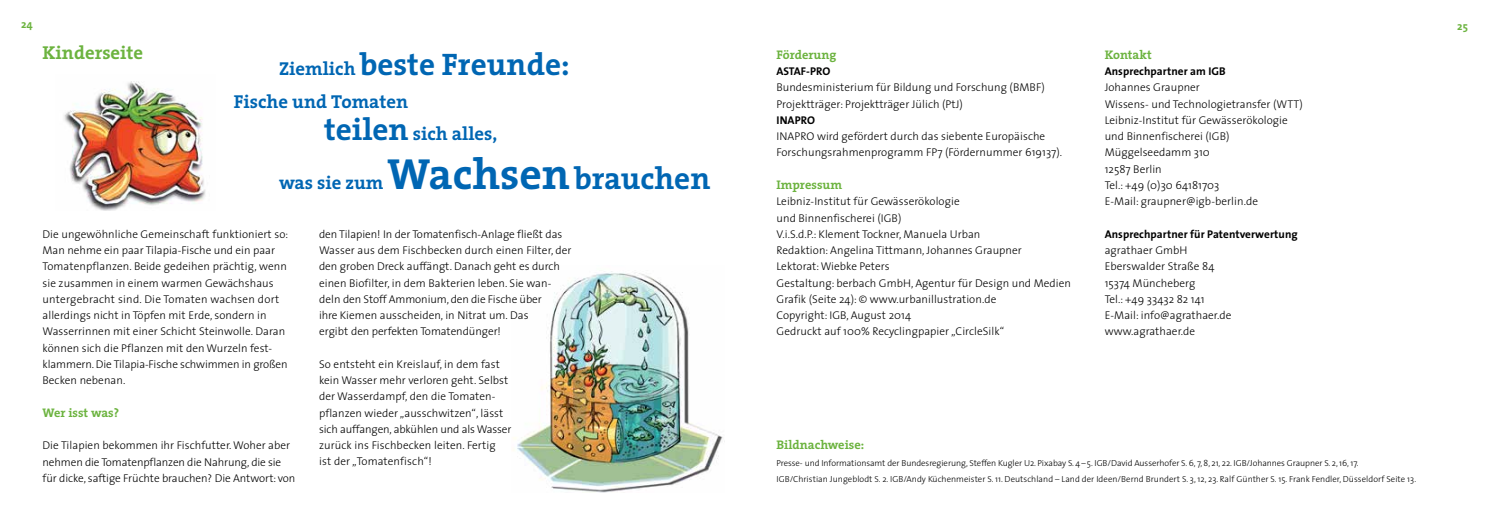
<style>
.page{position:relative;width:1489px;height:525px;background:#fff}
.page>*{position:absolute;margin:0;border:0;box-sizing:border-box;transform-origin:0 0}
.t1{font:700 31.25px "The Serif";color:#0066b3}
.t2{font:700 18.75px/32.5px "The Serif";color:#0066b3}
.t3{font:700 18.75px "The Serif";color:#6cb33f}
.t4{font:700 12.5px "The Serif";color:#6cb33f}
.t5{font:300 11.25px/16.2px "The Sans";letter-spacing:.005em;color:#000}
.t6{font:700 11.25px "The Sans";letter-spacing:.005em;color:#000}
.t7{font:700 11.25px "The Sans";color:#6cb33f}
.t8{font:300 8.75px/16.2px "The Sans";color:#000}
.s1{font-size:18.75px}
.s2{font-size:31.25px}
.s3{font-size:43.75px}
</style>
<div class="page">
<img style="left:64px;top:81px;width:142px;height:129px">
<img style="left:513px;top:271px;width:210px;height:221px">
<p class="t7" style="left:21px;top:14px;width:13px">24</p>
<p class="t7" style="left:1457px;top:16px;width:12px">25</p>
<h2 class="t3" style="left:43px;top:37px;width:102px">Kinderseite</h2>
<h1 class="t1" style="left:279px;top:38px;width:292px"><span class="s1">Ziemlich</span> beste Freunde:</h1>
<h2 class="t2" style="left:324px;top:84px;width:175px;text-indent:-90px">Fische und Tomaten <span class="s2">teilen</span> sich alles,</h2>
<h2 class="t2" style="left:279px;top:166px;width:106px">was sie zum</h2>
<h1 class="t1" style="left:387px;top:152px;width:324px"><span class="s3">Wachsen</span>brauchen</h1>
<p class="t5" style="left:43px;top:225px;width:247px">Die ungewöhnliche Gemeinschaft funktioniert so:<br>Man nehme ein paar Tilapia-Fische und ein paar Tomatenpflanzen. Beide gedeihen prächtig, wenn sie zusammen in einem warmen Gewächshaus untergebracht sind. Die Tomaten wachsen dort allerdings nicht in Töpfen mit Erde, sondern in Wasserrinnen mit einer Schicht Steinwolle. Daran können sich die Pflanzen mit den Wurzeln fest&shy;klammern. Die Tilapia-Fische schwimmen in großen Becken nebenan.</p>
<p class="t4" style="left:43px;top:402px;width:78px">Wer isst was?</p>
<p class="t5" style="left:43px;top:436px;width:254px">Die Tilapien bekommen ihr Fischfutter. Woher aber nehmen die Tomatenpflanzen die Nahrung, die sie für dicke, saftige Früchte brauchen? Die Antwort: von</p>
<p class="t5" style="left:319px;top:225px;width:254px">den Tilapien! In der Tomatenfisch-Anlage fließt das Wasser aus dem Fischbecken durch einen Filter, der den groben Dreck auffängt. Danach geht es durch einen Biofilter, in dem Bakterien leben. Sie wan&shy;deln den Stoff Ammonium, den die Fische über<br>ihre Kiemen ausscheiden, in Nitrat um. Das<br>ergibt den perfekten Tomatendünger!</p>
<p class="t5" style="left:319px;top:355px;width:194px">So entsteht ein Kreislauf, in dem fast kein Wasser mehr verloren geht. Selbst der Wasserdampf, den die Tomaten&shy;pflanzen wieder „ausschwitzen“, lässt sich auffangen, abkühlen und als Wasser zurück ins Fischbecken leiten. Fertig<br>ist der „Tomatenfisch“!</p>
<p class="t4" style="left:776px;top:44px;width:62px">Förderung</p>
<p class="t6" style="left:776px;top:62px;width:55px">ASTAF-PRO</p>
<p class="t5" style="left:776px;top:79px;width:270px">Bundesministerium für Bildung und Forschung (BMBF)<br>Projektträger: Projektträger Jülich (PtJ)</p>
<p class="t6" style="left:776px;top:111px;width:40px">INAPRO</p>
<p class="t5" style="left:776px;top:128px;width:287px">INAPRO wird gefördert durch das siebente Europäische<br>Forschungsrahmenprogramm FP7 (Fördernummer 619137).</p>
<p class="t4" style="left:776px;top:174px;width:67px">Impressum</p>
<p class="t5" style="left:776px;top:193px;width:296px">Leibniz-Institut für Gewässerökologie<br>und Binnenfischerei (IGB)<br>V.i.S.d.P.: Klement Tockner, Manuela Urban<br>Redaktion: Angelina Tittmann, Johannes Graupner<br>Lektorat: Wiebke Peters<br>Gestaltung: berbach GmbH, Agentur für Design und Medien Grafik (Seite 24): © www.urbanillustration.de<br>Copyright: IGB, August 2014<br>Gedruckt auf 100% Recyclingpapier „CircleSilk“</p>
<p class="t4" style="left:1104px;top:44px;width:48px">Kontakt</p>
<p class="t6" style="left:1104px;top:62px;width:123px">Ansprechpartner am IGB</p>
<p class="t5" style="left:1104px;top:79px;width:200px">Johannes Graupner<br>Wissens- und Technologietransfer (WTT)<br>Leibniz-Institut für Gewässerökologie und Binnenfischerei (IGB)<br>Müggelseedamm 310<br>12587 Berlin<br>Tel.: +49 (0)30 64181703<br>E-Mail: graupner@igb-berlin.de</p>
<p class="t6" style="left:1104px;top:224px;width:194px">Ansprechpartner für Patentverwertung</p>
<p class="t5" style="left:1104px;top:241px;width:128px">agrathaer GmbH<br>Eberswalder Straße 84<br>15374 Müncheberg<br>Tel.: +49 33432 82 141<br>E-Mail: info@agrathaer.de www.agrathaer.de</p>
<p class="t4" style="left:776px;top:434px;width:89px">Bildnachweise:</p>
<p class="t8" style="left:776px;top:454px;width:641px">Presse- und Informationsamt der Bundesregierung, Steffen Kugler U2. Pixabay S. 4 – 5. IGB/David Ausserhofer S. 6, 7, 8, 21, 22. IGB/Johannes Graupner S. 2, 16, 17.<br>IGB/Christian Jungeblodt S. 2. IGB/Andy Küchenmeister S. 11. Deutschland – Land der Ideen/Bernd Brundert S. 3, 12, 23. Ralf Günther S. 15. Frank Fendler, Düsseldorf Seite 13.</p>
</div>
